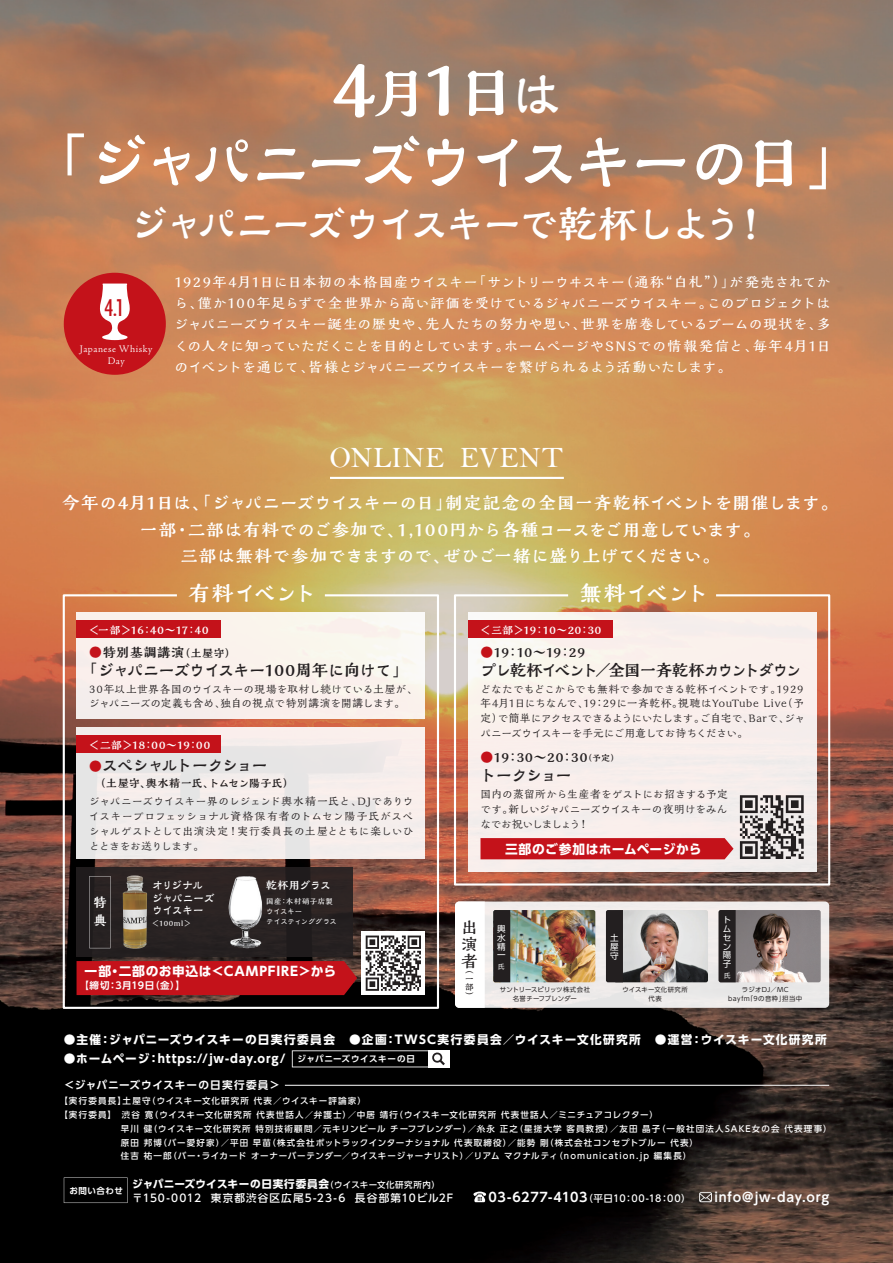
<style>
.page{position:relative;width:893px;height:1263px;background:#fff}
.page>*{position:absolute;margin:0;border:0;box-sizing:border-box;transform-origin:0 0}
.t1{font:800 72.3px "Kaimin Tu Std";color:#fff}
.t2{font:800 60.6px "Kaimin Tu Std";letter-spacing:-.105em;color:#fff}
.t3{font:800 38.25px "Kaimin Tu Std";letter-spacing:-.07em;color:#fff}
.t4{font:29.7px "Bell";letter-spacing:.005em;color:#fff}
.t5{font:500 condensed 23.4px "Futura BT";color:#c4121a}
.t6{font:800 21.3px "Kaimin Tu Std";letter-spacing:.015em;color:#fff}
.t7{font:800 16.95px/26.5px "Kaimin Tu Std";letter-spacing:.04em;color:#fff;text-align:center}
.t8{font:800 15.9px "Kaimin Tu Std";letter-spacing:-.015em;color:#231f20}
.t9{font:800 15.9px "Kaimin Tu Std";letter-spacing:-.085em;color:#231f20}
.t10{font:800 15.9px "Kaimin Tu Std";letter-spacing:-.05em;color:#231f20}
.t11{font:700 15.9px/16.8px "Kaimin Tu Std";color:#231f20;text-align:justify}
.t12{font:700 13.8px/21.3px "Kaimin Tu Std";letter-spacing:.02em;color:#fff;text-align:justify}
.t13{font:800 12.75px "Kaimin Tu Std";letter-spacing:.06em;color:#231f20}
.t14{font:700 12.75px "UD Shin Go Pro";letter-spacing:.05em;color:#fff}
.t15{font:700 12.75px "UD Shin Go Pro De";letter-spacing:.06em;color:#fff}
.t16{font:700 12.75px "UD Shin Go Pro";letter-spacing:.03em;color:#fff}
.t17{font:800 12.75px/18.3px "Kaimin Tu Std";color:#fff}
.t18{font:700 11.7px "UD Shin Go Pro";letter-spacing:.11em;color:#fff}
.t19{font:700 11.7px "UD Shin Go Pro";letter-spacing:.065em;color:#fff}
.t20{font:500 10.65px/14.9px "Kaimin Tu Std";color:#231f20}
.t21{font:500 10.65px/13.8px "UD Shin Go Pro";letter-spacing:.1em;color:#fff}
.t22{font:800 10.65px "Kaimin Tu Std";letter-spacing:.01em;color:#fff}
.t23{font:800 10.65px "Kaimin Tu Std";letter-spacing:.035em;color:#231f20}
.t24{font:700 10.65px "UD Shin Go Pro De";letter-spacing:.09em;color:#fff}
.t25{font:800 10.65px/12.8px "Kaimin Tu Std";letter-spacing:-.045em;color:#fff}
.t26{font:300 10.05px/11.7px "Adobe Jenson Pro";letter-spacing:.05em;color:#fff;text-align:center}
.t27{font:500 9.6px "UD Shin Go Pro";letter-spacing:.025em;color:#fff}
.t28{font:700 9.6px "UD Shin Go Pro De";letter-spacing:.045em;color:#fff}
.t29{font:500 8.55px "UD Shin Go Pro";letter-spacing:.125em;color:#fff}
.t30{font:500 8.55px "UD Shin Go Pro";letter-spacing:.09em;color:#fff}
.t31{font:500 8.55px "UD Shin Go Pro";letter-spacing:.105em;color:#fff}
.t32{font:700 8.55px "UD Shin Go Pro De";letter-spacing:.065em;color:#fff}
.t33{font:8.55px/9px "UD Shin Go Pro";color:#fff;text-align:justify}
.t34{font:700 8.55px/9px "Kaimin Tu Std";color:#231f20;text-align:justify}
.t35{font:700 7.5px/10.4px "Kaimin Tu Std";letter-spacing:.04em;color:#fff}
.t36{font:700 7.5px "Kaimin Tu Std";letter-spacing:-.05em;color:#fff}
.t37{font:700 7.5px "Kaimin Tu Std";letter-spacing:.01em;color:#fff}
.t38{font:6.45px/8.6px "UD Shin Go Pro";letter-spacing:.04em;color:#231f20;text-align:center}
.t39{font:6.45px/8.6px "UD Shin Go Pro";letter-spacing:.065em;color:#231f20;text-align:center}
.t40{font:6.45px "UD Shin Go Pro";color:#fff}
.s1{font-size:53.1px}
.s2{font-size:69.15px}
.s3{font-size:58.5px}
.s4{font-size:49.95px}
.s5{color:#c4121a}
.s6{font-size:10.65px}
.s7{font-size:12.75px;color:#c4121a}
.s8{font-size:8.55px}
.s9{font-weight:700}
.s10{font-family:"UD Shin Go Pro De";font-weight:700;font-size:12.75px}
</style>
<div class="page">
<img style="left:0;top:0;width:893px;height:1263px">
<svg style="left:62px;top:593px;width:378px;height:417px;background:#baa099"></svg>
<svg style="left:453px;top:593px;width:378px;height:294px;background:#ead9d0"></svg>
<div style="left:455px;top:901px;width:374px;height:107px;background:#edebea;border-radius:4px"></div>
<img style="left:123px;top:875px;width:24px;height:74px">
<img style="left:229px;top:876px;width:33px;height:72px">
<img style="left:510px;top:910px;width:85px;height:72px">
<img style="left:736px;top:910px;width:85px;height:72px">
<img style="left:623px;top:910px;width:85px;height:72px">
<svg style="left:473px;top:1191px;width:13px;height:11px"></svg>
<svg style="left:699px;top:1192px;width:13px;height:10px"></svg>
<svg style="left:64px;top:1177px;width:64px;height:26px;background:#0a0a0a"></svg>
<hr style="left:330px;top:477px;width:234px;height:2px;background:#fff">
<div style="left:77px;top:621px;width:144px;height:17px;background:#c4121a"></div>
<div style="left:77px;top:736px;width:144px;height:17px;background:#c4121a"></div>
<div style="left:468px;top:621px;width:144px;height:17px;background:#c4121a"></div>
<svg style="left:89px;top:876px;width:22px;height:72px;background:#2f2929"></svg>
<div style="left:455px;top:901px;width:30px;height:107px;background:#fff"></div>
<div style="left:361px;top:931px;width:64px;height:64px;background:#fff"></div>
<svg style="left:366px;top:935px;width:55px;height:56px"></svg>
<div style="left:480px;top:838px;width:253px;height:21px;background:#c4121a"></div>
<svg style="left:493px;top:910px;width:17px;height:72px"></svg>
<svg style="left:606px;top:910px;width:17px;height:72px"></svg>
<svg style="left:719px;top:910px;width:17px;height:72px"></svg>
<svg style="left:740px;top:795px;width:64px;height:64px;background:#898484"></svg>
<svg style="left:292px;top:1050px;width:157px;height:17px;background:#2f2f2f"></svg>
<hr style="left:285px;top:1085px;width:544px;height:1px;background:#fff">
<div style="left:64px;top:273px;width:102px;height:102px;background:#c4121a;border-radius:50%"></div>
<svg style="left:100px;top:284px;width:30px;height:56px"></svg>
<h1 class="t1" style="left:332px;top:40px;width:229px">4<span class="s1">月</span><span class="s2">1</span><span class="s3">日</span><span class="s4">は</span></h1>
<h2 class="t2" style="left:26px;top:120px;width:841px">「ジャパニーズウイスキーの日」</h2>
<h3 class="t3" style="left:130px;top:198px;width:641px">ジャパニーズウイスキーで乾杯しよう！</h3>
<h3 class="t5" style="left:105px;top:294px;width:22px">4.1</h3>
<p class="t26" style="left:80px;top:343px;width:74px">Japanese Whisky<br>Day</p>
<p class="t12" style="left:174px;top:270px;width:658px">1929年4月1日に日本初の本格国産ウイスキー「サントリーウヰスキー（通称“白札”）」が発売されてから、僅か100年足らずで全世界から高い評価を受けているジャパニーズウイスキー。このプロジェクトはジャパニーズウイスキー誕生の歴史や、先人たちの努力や思い、世界を席巻しているブームの現状を、多くの人々に知っていただくことを目的としています。ホームページやSNSでの情報発信と、毎年 4月1日のイベントを通じて、皆様とジャパニーズウイスキーを繋げられるよう活動いたします。</p>
<h3 class="t4" style="left:330px;top:440px;width:235px">ONLINE EVENT</h3>
<h3 class="t7" style="left:63px;top:489px;width:777px">今年の4月1日は、「ジャパニーズウイスキーの日」制定記念の全国一斉乾杯イベントを開催します。一部・二部は有料でのご参加で、1,100円から各種コースをご用意しています。<br>三部は無料で参加できますので、ぜひご一緒に盛り上げてください。</h3>
<h3 class="t6" style="left:188px;top:578px;width:129px">有料イベント</h3>
<h3 class="t6" style="left:580px;top:578px;width:130px">無料イベント</h3>
<p class="t22" style="left:89px;top:622px;width:121px">＜一部＞16：40～17：40</p>
<p class="t13" style="left:89px;top:643px;width:148px"><span class="s5">●</span>特別基調講演<span class="s6">（土屋守）</span></p>
<h3 class="t8" style="left:81px;top:659px;width:329px">「ジャパニーズウイスキー100周年に向けて」</h3>
<p class="t20" style="left:89px;top:681px;width:330px">30年以上世界各国のウイスキーの現場を取材し続けている土屋が、ジャパニーズの定義も含め、独自の視点で特別講演を開講します。</p>
<p class="t22" style="left:89px;top:737px;width:122px">＜二部＞18：00～19：00</p>
<h3 class="t10" style="left:89px;top:755px;width:180px"><span class="s7">●</span>スペシャルトークショー</h3>
<p class="t23" style="left:89px;top:776px;width:206px">　（土屋守、輿水精一氏、トムセン陽子氏）</p>
<p class="t20" style="left:89px;top:793px;width:326px;text-align:justify">ジャパニーズウイスキー界のレジェンド輿水精一氏と、DJでありウイスキープロフェッショナル資格保有者のトムセン陽子氏がスペシャルゲストとして出演決定！実行委員長の土屋とともに楽しいひとときをお送りします。</p>
<p class="t17" style="left:94px;top:892px;width:14px">特典</p>
<p class="t25" style="left:152px;top:878px;width:64px">オリジナルジャパニーズウイスキー</p>
<p class="t22" style="left:266px;top:878px;width:66px">乾杯用グラス</p>
<p class="t35" style="left:266px;top:895px;width:68px">国産：木村硝子店製ウイスキー</p>
<p class="t37" style="left:152px;top:918px;width:40px">＜100ml＞</p>
<p class="t36" style="left:266px;top:916px;width:72px">テイスティンググラス</p>
<p class="t14" style="left:84px;top:961px;width:253px">一部・二部のお申込は＜CAMPFIRE＞から</p>
<p class="t28" style="left:80px;top:977px;width:107px">【締切：3月19日（金）】</p>
<p class="t22" style="left:480px;top:622px;width:122px">＜三部＞19：10～20：30</p>
<p class="t13" style="left:480px;top:643px;width:106px"><span class="s5">●</span>19：10～19：29</p>
<h3 class="t9" style="left:480px;top:659px;width:323px">プレ乾杯イベント／全国一斉乾杯カウントダウン</h3>
<p class="t20" style="left:480px;top:681px;width:326px">どなたでもどこからでも無料で参加できる乾杯イベントです。1929年4月1日にちなんで、19：29に一斉乾杯。視聴はYouTube Live（予定）で簡単にアクセスできるようにいたします。ご自宅で、Barで、ジャパニーズウイスキーを手元にご用意してお待ちください。</p>
<p class="t13" style="left:480px;top:748px;width:140px"><span class="s5">●</span>19：30～20：30<span class="s8">（予定）</span></p>
<h3 class="t10" style="left:480px;top:764px;width:93px">トークショー</h3>
<p class="t20" style="left:480px;top:786px;width:249px;text-align:justify">国内の蒸留所から生産者をゲストにお招きする予定です。新しいジャパニーズウイスキーの夜明けをみんなでお祝いしましょう！</p>
<p class="t16" style="left:505px;top:839px;width:198px">三部のご参加はホームページから</p>
<h3 class="t11" style="left:461px;top:918px;width:17px">出演者<sub>（</sub></h3>
<p class="t34" style="left:465px;top:973px;width:10px">一部）</p>
<p class="t33" style="left:497px;top:924px;width:10px">輿水精一</p>
<p class="t40" style="left:498px;top:961px;width:8px">氏</p>
<p class="t38" style="left:500px;top:985px;width:92px">サントリースピリッツ株式会社名誉チーフブレンダー</p>
<p class="t33" style="left:610px;top:933px;width:10px">土屋守</p>
<p class="t33" style="left:723px;top:915px;width:10px">トムセン陽子</p>
<p class="t40" style="left:724px;top:970px;width:8px">氏</p>
<p class="t38" style="left:622px;top:985px;width:67px">ウイスキー文化研究所代表</p>
<p class="t39" style="left:728px;top:985px;width:75px">ラジオDJ／MC<br>bayfm「9の音粋」担当中</p>
<p class="t18" style="left:64px;top:1030px;width:764px">●主催：ジャパニーズウイスキーの日実行委員会　●企画：TWSC実行委員会／ウイスキー文化研究所　●運営：ウイスキー文化研究所</p>
<p class="t19" style="left:64px;top:1049px;width:223px">●ホームページ：https://jw-day.org/</p>
<p class="t24" style="left:64px;top:1076px;width:218px">＜ジャパニーズウイスキーの日実行委員＞</p>
<p class="t32" style="left:298px;top:1052px;width:119px">ジャパニーズウイスキーの日</p>
<p class="t29" style="left:60px;top:1094px;width:308px">【実行委員長】土屋守（ウイスキー文化研究所 代表／ウイスキー評論家）</p>
<p class="t29" style="left:60px;top:1108px;width:600px">【実行委員】 渋谷 寛（ウイスキー文化研究所 代表世話人／弁護士）／中居 靖行（ウイスキー文化研究所 代表世話人／ミニチュアコレクター）</p>
<p class="t29" style="left:121px;top:1121px;width:712px">早川 健（ウイスキー文化研究所 特別技術顧問／元キリンビール チーフブレンダー）／糸永 正之（星搓大学 客員教授）／友田 晶子（一般社団法人SAKE女の会 代表理事）</p>
<p class="t31" style="left:121px;top:1135px;width:579px">原田 邦博（バー愛好家）／平田 早苗（株式会社ポットラックインターナショナル 代表取締役）／能勢 剛（株式会社コンセプトブルー 代表）</p>
<p class="t30" style="left:121px;top:1149px;width:572px">住吉 祐一郎（バー・ライカード オーナーバーテンダー／ウイスキージャーナリスト）／リアム マクナルティ（nomunication.jp 編集長）</p>
<p class="t32" style="left:69px;top:1184px;width:55px">お問い合わせ</p>
<p class="t21" style="left:132px;top:1177px;width:323px"><span class="s9">ジャパニーズウイスキーの日実行委員会</span><span class="s8">（ウイスキー文化研究所内）</span>〒150-0012 東京都渋谷区広尾5-23-6 長谷部第10ビル2F</p>
<p class="t27" style="left:489px;top:1190px;width:204px"><span class="s10">03-6277-4103</span>（平日10：00-18：00）</p>
<p class="t15" style="left:714px;top:1186px;width:116px">info@jw-day.org</p>
</div>
